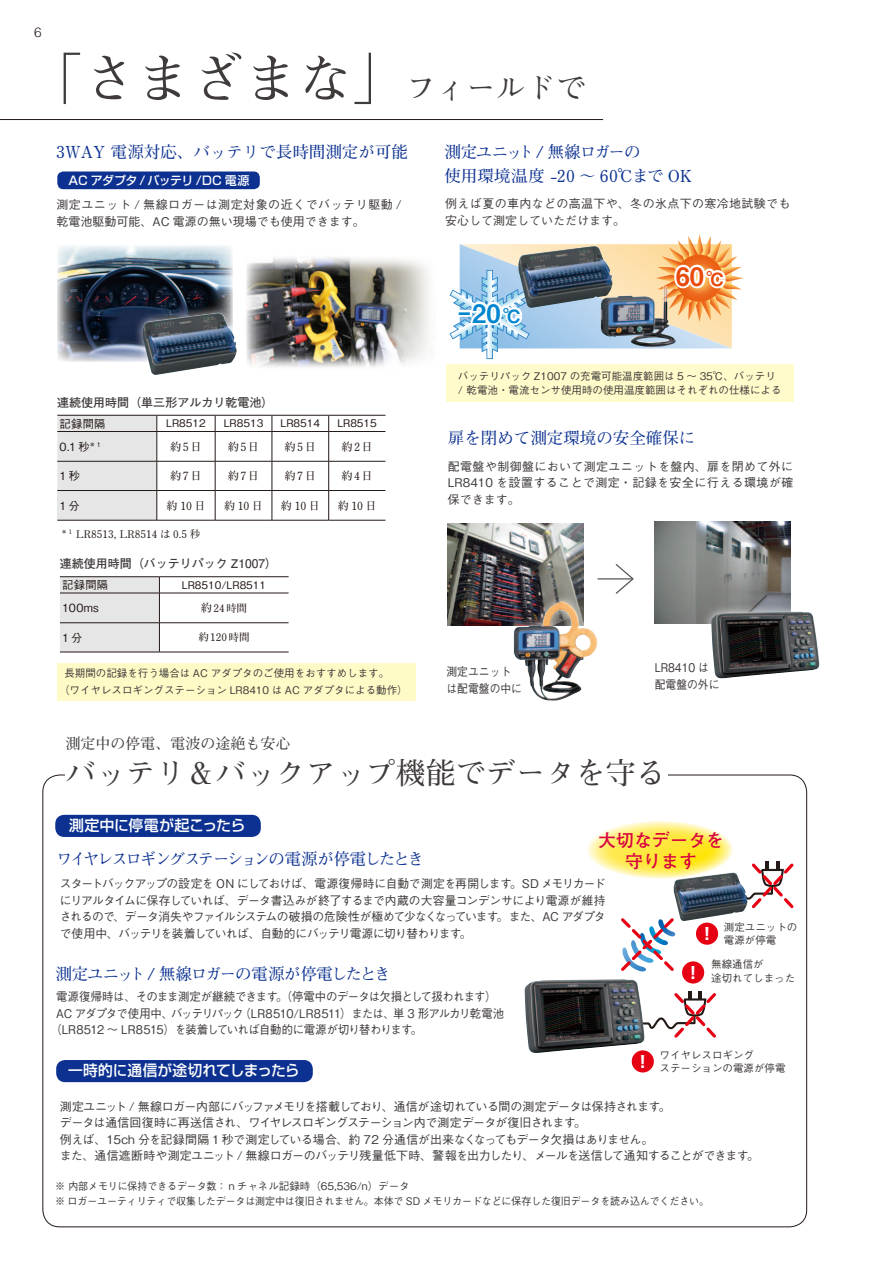
<style>
.page{position:relative;width:893px;height:1263px;background:#fff}
.page>*{position:absolute;margin:0;border:0;box-sizing:border-box;transform-origin:0 0}
.t1{font:700 54px "Futo Min A101 Pro";color:#3f3b3a}
.t2{font:700 30px "Futo Min A101 Pro";color:#3f3b3a}
.t3{font:25.5px "Midashi Go Pro MB31";color:#0086d0;scale:.6 1}
.t4{font:25.5px "Midashi Go Pro MB31";color:#e9490a}
.t5{font:700 18px/21px "Futo Go B101 Pro";color:#d70040;text-align:center}
.t6{font:700 16.5px/24px "Futo Min A101 Pro";letter-spacing:-.01em;color:#0c3190}
.t7{font:700 16.5px "Futo Min A101 Pro";letter-spacing:-.12em;color:#0c3190}
.t8{font:700 16.5px "Futo Min A101 Pro";letter-spacing:-.065em;color:#0c3190}
.t9{font:700 16.5px "Shin Go Pro";color:#fff}
.t10{font:500 15px "Shin Go Pro";color:#fff}
.t11{font:700 15px "Futo Min A101 Pro";color:#3f3b3a}
.t12{font:300 13.5px "Helvetica";color:#231916}
.t13{font:500 12px/16.5px "Gothic BBB Pro";letter-spacing:-.01em;color:#3f3b3a;text-align:justify}
.t14{font:500 12px/16.5px "Gothic BBB Pro";letter-spacing:-.05em;color:#3f3b3a}
.t15{font:500 12px "Gothic BBB Pro";letter-spacing:-.05em;color:#3f3b3a;scale:.95 1}
.t16{font:500 12px/16.5px "Gothic BBB Pro";letter-spacing:.04em;color:#3f3b3a}
.t17{font:500 12px/16.5px "Gothic BBB Pro";letter-spacing:.03em;color:#3f3b3a}
.t18{font:500 12px "Gothic BBB Pro";letter-spacing:-.045em;color:#3f3b3a;scale:.95 1}
.t19{font:700 12px "Futo Go B101 Pro";color:#3f3b3a}
.t20{font:500 12px/16.5px "Gothic BBB Pro";letter-spacing:-.01em;color:#3f3b3a;scale:.9 1}
.t21{font:500 12px "Shin Go Pro";letter-spacing:-.04em;color:#fff}
.t22{font:700 11.25px "Futo Min A101 Pro";letter-spacing:.125em;color:#231916}
.t23{font:500 11.25px "Gothic BBB Pro";letter-spacing:.035em;color:#231916}
.t24{font:500 10.5px/13.5px "Gothic BBB Pro";color:#3f3b3a}
.t25{font:500 10.5px/15px "Gothic BBB Pro";color:#3f3b3a;scale:.95 1}
.t26{font:500 10.5px "Gothic BBB Pro";color:#231916}
.t27{font:700 10.5px "Futo Min A101 Pro";color:#231916}
.s1{font-size:30px}
.s2{font-size:18px}
.s3{font-size:11.25px}
</style>
<div class="page">
<svg style="left:645px;top:991px;width:71px;height:47px"></svg>
<svg style="left:747px;top:861px;width:47px;height:48px"></svg>
<div style="left:55px;top:815px;width:206px;height:22px;background:#0c3190;border-radius:9px"></div>
<svg style="left:587px;top:821px;width:146px;height:58px;background:#ffed6a"></svg>
<div style="left:56px;top:1060px;width:257px;height:22px;background:#0c3190;border-radius:9px"></div>
<img style="left:674px;top:872px;width:73px;height:49px">
<img style="left:524px;top:979px;width:121px;height:74px">
<svg style="left:621px;top:915px;width:56px;height:57px"></svg>
<div style="left:696px;top:922px;width:22px;height:23px;background:#e60013;border-radius:50%"></div>
<div style="left:682px;top:961px;width:22px;height:22px;background:#e60013;border-radius:50%"></div>
<div style="left:632px;top:1050px;width:22px;height:22px;background:#e60013;border-radius:50%"></div>
<hr style="left:0;top:119px;width:603px;height:1px;background:#231916">
<svg style="left:449px;top:234px;width:294px;height:126px"></svg>
<img style="left:518px;top:246px;width:95px;height:62px">
<img style="left:601px;top:286px;width:75px;height:61px">
<div style="left:446px;top:364px;width:347px;height:38px;background:#fffbca"></div>
<img style="left:57px;top:245px;width:175px;height:117px">
<img style="left:246px;top:257px;width:183px;height:110px">
<div style="left:57px;top:171px;width:203px;height:18px;background:#0c3190;border-radius:6px"></div>
<svg style="left:57px;top:415px;width:328px;height:105px"></svg>
<hr style="left:57px;top:520px;width:100px;height:1px;background:#231916">
<hr style="left:157px;top:520px;width:58px;height:1px;background:#231916">
<hr style="left:215px;top:520px;width:57px;height:1px;background:#231916">
<hr style="left:272px;top:520px;width:57px;height:1px;background:#231916">
<hr style="left:329px;top:520px;width:56px;height:1px;background:#231916">
<hr style="left:60px;top:576px;width:99px;height:1px;background:#231916">
<hr style="left:159px;top:576px;width:130px;height:1px;background:#231916">
<svg style="left:60px;top:577px;width:229px;height:75px"></svg>
<hr style="left:60px;top:652px;width:99px;height:1px;background:#231916">
<hr style="left:159px;top:652px;width:130px;height:1px;background:#231916">
<div style="left:133px;top:304px;width:113px;height:80px;background:#fff;opacity:.75"></div>
<img style="left:143px;top:313px;width:94px;height:62px">
<img style="left:448px;top:524px;width:136px;height:102px">
<img style="left:655px;top:522px;width:136px;height:102px">
<div style="left:504px;top:592px;width:102px;height:118px;background:#fff;opacity:.75"></div>
<img style="left:514px;top:601px;width:67px;height:100px">
<svg style="left:614px;top:564px;width:20px;height:30px"></svg>
<hr style="left:598px;top:578px;width:34px;height:1px;background:#595857">
<div style="left:702px;top:602px;width:127px;height:86px;background:#fff;opacity:.75"></div>
<img style="left:711px;top:612px;width:109px;height:66px">
<div style="left:57px;top:663px;width:359px;height:38px;background:#fffbc7"></div>
<p class="t12" style="left:34px;top:21px;width:9px">6</p>
<h1 class="t1" style="left:28px;top:36px;width:560px">「さまざまな」<span class="s1">フィールドで</span></h1>
<h3 class="t6" style="left:56px;top:138px;width:353px">3WAY 電源対応、バッテリで長時間測定が可能</h3>
<p class="t21" style="left:68px;top:170px;width:182px">AC アダプタ/ バッテリ /DC 電源</p>
<p class="t16" style="left:56px;top:195px;width:347px">測定ユニット / 無線ロガーは測定対象の近くでバッテリ駆動 /乾電池駆動可能、AC 電源の無い現場でも使用できます。</p>
<h3 class="t6" style="left:444px;top:138px;width:249px">測定ユニット / 無線ロガーの<br>使用環境温度 -20 〜 60℃まで OK</h3>
<p class="t17" style="left:445px;top:194px;width:347px">例えば夏の車内などの高温下や、冬の氷点下の寒冷地試験でも安心して測定していただけます。</p>
<h3 class="t3" style="left:457px;top:293px;width:109px">−20<span class="s2">℃</span></h3>
<h3 class="t4" style="left:676px;top:256px;width:50px">60<span class="s2">℃</span></h3>
<p class="t19" style="left:57px;top:393px;width:218px">連続使用時間（単三形アルカリ乾電池）</p>
<p class="t23" style="left:59px;top:414px;width:48px">記録間隔</p>
<p class="t26" style="left:166px;top:415px;width:41px">LR8512</p>
<p class="t26" style="left:224px;top:415px;width:41px">LR8513</p>
<p class="t26" style="left:281px;top:415px;width:41px">LR8514</p>
<p class="t26" style="left:337px;top:415px;width:41px">LR8515</p>
<p class="t23" style="left:59px;top:437px;width:43px">0.1 秒<sup>＊1</sup></p>
<p class="t22" style="left:170px;top:438px;width:33px">約5日</p>
<p class="t22" style="left:228px;top:438px;width:33px">約5日</p>
<p class="t22" style="left:285px;top:438px;width:33px">約5日</p>
<p class="t22" style="left:341px;top:438px;width:33px">約2日</p>
<p class="t23" style="left:59px;top:467px;width:22px">1秒</p>
<p class="t22" style="left:170px;top:467px;width:33px">約7日</p>
<p class="t22" style="left:228px;top:467px;width:33px">約7日</p>
<p class="t22" style="left:285px;top:467px;width:33px">約7日</p>
<p class="t22" style="left:341px;top:467px;width:33px">約4日</p>
<p class="t23" style="left:59px;top:496px;width:22px">1分</p>
<p class="t22" style="left:167px;top:497px;width:40px">約10日</p>
<p class="t22" style="left:224px;top:497px;width:40px">約10日</p>
<p class="t22" style="left:281px;top:497px;width:40px">約10日</p>
<p class="t22" style="left:338px;top:497px;width:40px">約10日</p>
<p class="t27" style="left:61px;top:526px;width:141px"><sup>＊</sup> <sup>1</sup> LR8513, LR8514 は 0.5 秒</p>
<p class="t19" style="left:60px;top:554px;width:219px">連続使用時間（バッテリパック Z1007）</p>
<p class="t23" style="left:62px;top:576px;width:48px">記録間隔</p>
<p class="t26" style="left:182px;top:576px;width:86px">LR8510/LR8511</p>
<p class="t23" style="left:62px;top:599px;width:38px">100ms</p>
<p class="t27" style="left:201px;top:600px;width:48px"><span class="s3">約</span>24時間</p>
<p class="t23" style="left:62px;top:628px;width:22px">1分</p>
<p class="t27" style="left:198px;top:629px;width:53px">約120時間</p>
<p class="t24" style="left:59px;top:663px;width:350px;line-height:17.4px;text-indent:5px">長期間の記録を行う場合は AC アダプタのご使用をおすすめします。<br>（ワイヤレスロギングステーション LR8410 は AC アダプタによる動作）</p>
<p class="t11" style="left:65px;top:731px;width:227px">測定中の停電、電波の途絶も安心</p>
<p class="t24" style="left:458px;top:368px;width:325px">バッテリパック Z1007 の充電可能温度範囲は 5 ～ 35℃、バッテリ/ 乾電池・電流センサ使用時の使用温度範囲はそれぞれの仕様による</p>
<h3 class="t6" style="left:448px;top:424px;width:249px">扉を閉めて測定環境の安全確保に</h3>
<p class="t13" style="left:448px;top:457px;width:347px">配電盤や制御盤において測定ユニットを盤内、扉を閉めて外にLR8410 を設置することで測定・記録を安全に行える環境が確保できます。</p>
<p class="t20" style="left:446px;top:662px;width:85px">測定ユニットは配電盤の中に</p>
<p class="t20" style="left:655px;top:658px;width:74px">LR8410 は配電盤の外に</p>
<h2 class="t2" style="left:66px;top:749px;width:601px">バッテリ＆バックアップ機能でデータを守る</h2>
<p class="t10" style="left:69px;top:813px;width:178px">測定中に停電が起こったら</p>
<h3 class="t7" style="left:56px;top:846px;width:369px">ワイヤレスロギングステーションの電源が停電したとき</h3>
<h3 class="t5" style="left:598px;top:827px;width:127px">大切なデータを守ります</h3>
<p class="t13" style="left:60px;top:874px;width:547px">スタートバックアップの設定を ON にしておけば、電源復帰時に自動で測定を再開します。SD メモリカードにリアルタイムに保存していれば、データ書込みが終了するまで内蔵の大容量コンデンサにより電源が維持されるので、データ消失やファイルシステムの破損の危険性が極めて少なくなっています。また、AC アダプタで使用中、バッテリを装着していれば、自動的にバッテリ電源に切り替わります。</p>
<h3 class="t8" style="left:55px;top:961px;width:337px">測定ユニット/ 無線ロガーの電源が停電したとき</h3>
<p class="t15" style="left:56px;top:987px;width:465px">電源復帰時は、そのまま測定が継続できます。（停電中のデータは欠損として扱われます）</p>
<p class="t15" style="left:56px;top:1004px;width:473px">AC アダプタで使用中、バッテリパック（LR8510/LR8511）または、単 3 形アルカリ乾電池</p>
<p class="t18" style="left:50px;top:1020px;width:393px">（LR8512 〜 LR8515）を装着していれば自動的に電源が切り替わります。</p>
<p class="t10" style="left:68px;top:1058px;width:233px">一時的に通信が途切れてしまったら</p>
<h3 class="t9" style="left:699px;top:921px;width:18px">！</h3>
<p class="t24" style="left:724px;top:919px;width:75px">測定ユニットの電源が停電</p>
<h3 class="t9" style="left:685px;top:959px;width:18px">！</h3>
<p class="t24" style="left:711px;top:956px;width:85px">無線通信が<br>途切れてしまった</p>
<h3 class="t9" style="left:634px;top:1048px;width:18px">！</h3>
<p class="t24" style="left:660px;top:1046px;width:127px">ワイヤレスロギング<br>ステーションの電源が停電</p>
<p class="t14" style="left:60px;top:1097px;width:701px">測定ユニット / 無線ロガー内部にバッファメモリを搭載しており、通信が途切れている間の測定データは保持されます。<br>データは通信回復時に再送信され、ワイヤレスロギングステーション内で測定データが復旧されます。<br>例えば、15ch 分を記録間隔 1 秒で測定している場合、約 72 分通信が出来なくなってもデータ欠損はありません。<br>また、通信遮断時や測定ユニット / 無線ロガーのバッテリ残量低下時、警報を出力したり、メールを送信して通知することができます。</p>
<p class="t25" style="left:55px;top:1177px;width:690px">※ 内部メモリに保持できるデータ数：ｎチャネル記録時（65,536/n）データ<br>※ ロガーユーティリティで収集したデータは測定中は復旧されません。本体で SD メモリカードなどに保存した復旧データを読み込んでください。</p>
</div>
